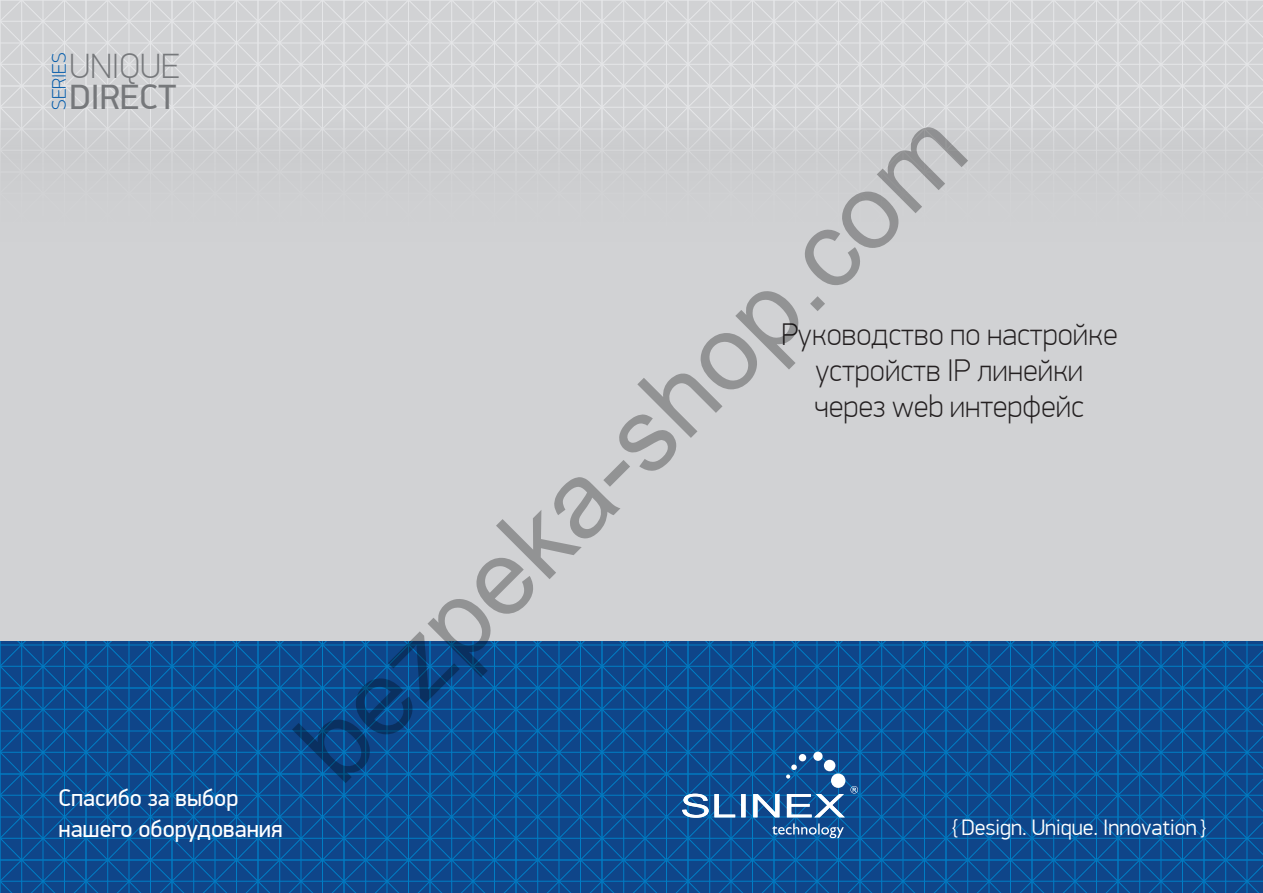
<style>
.page{position:relative;width:1263px;height:893px;background:#fff}
.page>*{position:absolute;margin:0;border:0;box-sizing:border-box;transform-origin:0 0}
.t1{font:105.75px "Arial";color:rgb(0 0 0/.3)}
.t2{font:100 35.25px "PF Din Display Pro";color:#76787b}
.t3{font:35.25px "PF Din Display Pro";color:#76787b}
.t4{font:100 31.5px/36px "PF Din Display Pro";color:#231f20;text-align:center}
.t5{font:24px/31.5px "PF Din Display Pro";color:#fff}
.t6{font:300 22.5px "PF Din Display Pro";color:#fff}
.t7{font:100 19.65px "PF Din Display Pro";color:#015aaa}
</style>
<div class="page">
<svg style="left:0;top:641px;width:1263px;height:252px;background:#0c4e92"></svg>
<div style="left:0;top:0;width:1263px;height:641px;background:#d1d2d4"></div>
<svg style="left:0;top:0;width:1263px;height:120px"></svg>
<div style="left:799px;top:754px;width:7px;height:7px;background:#fff;border-radius:50%"></div>
<div style="left:813px;top:752px;width:9px;height:9px;background:#fff;border-radius:50%"></div>
<div style="left:824px;top:760px;width:11px;height:11px;background:#fff;border-radius:50%"></div>
<div style="left:831px;top:773px;width:14px;height:15px;background:#fff;border-radius:50%"></div>
<svg style="left:786px;top:764px;width:11px;height:15px"></svg>
<svg style="left:682px;top:786px;width:176px;height:52px;background:#386da5"></svg>
<p class="t7" style="left:48px;top:110px;width:59px;rotate:-90deg">SERIES</p>
<p class="t2" style="left:70px;top:46px;width:112px">UNIQUE</p>
<p class="t3" style="left:70px;top:76px;width:108px">DIRECT</p>
<p class="t5" style="left:58px;top:782px;width:226px">Спасибо за выбор нашего оборудования</p>
<h1 class="t1" style="left:265px;top:713px;width:895px;rotate:-45deg">bezpeka-shop.com</h1>
<p class="t4" style="left:781px;top:316px;width:338px">Руководство по настройке устройств IP линейки через web интерфейс</p>
<p class="t6" style="left:952px;top:815px;width:255px">{ Design. Unique. Innovation }</p>
</div>
